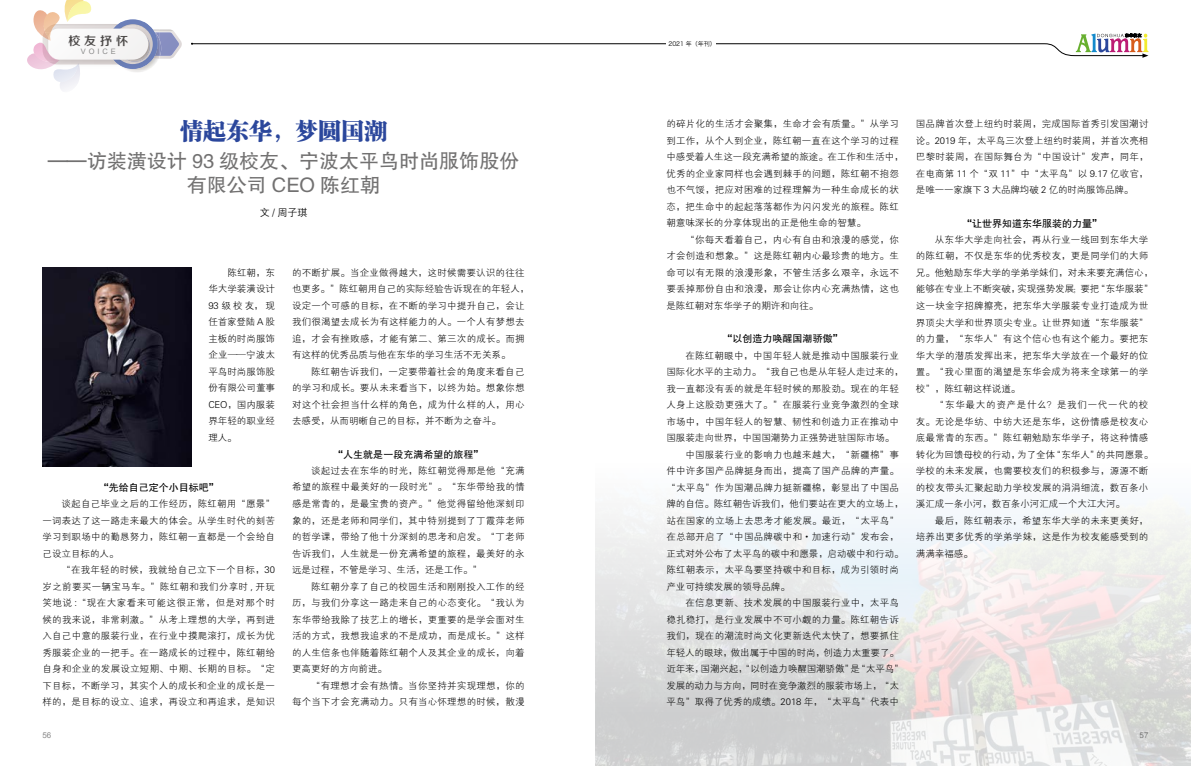
<style>
.page{position:relative;width:1191px;height:766px;background:#fff}
.page>*{position:absolute;margin:0;border:0;box-sizing:border-box;transform-origin:0 0}
.t1{font:23px "FZCSK GBK1 0";color:#2b479c}
.t2{font:20px/24px "FZHTK GBK1 0";color:#727171;text-align:center}
.t3{font:12px "FZZZHONGJW GB1 0";color:#4c4948}
.t4{font:10px "FZHTK GBK1 0";color:#000}
.t5{font:10px "FZZDXK GBK1 0";color:#000}
.t6{font:9.5px/16.5px "FZXH1 K GBK1 0";letter-spacing:.02em;color:#000;text-align:justify}
.t7{font:9.5px "FZXH1 K GBK1 0";color:#000}
.t8{font:9.5px "FZXH1 K GBK1 0";letter-spacing:-.01em;color:#000}
.t9{font:8px "Arial";color:#898989}
.t10{font:7.5px "Arial";letter-spacing:.4em;color:#898989}
.t11{font:6px "Ming Hei R";color:#000}
</style>
<div class="page">
<svg style="left:191px;top:34px;width:957px;height:24px"></svg>
<div style="left:666px;top:41px;width:49px;height:6px;background:#fff"></div>
<svg style="left:27px;top:0;width:155px;height:90px"></svg>
<img style="left:595px;top:514px;width:596px;height:251px">
<img style="left:43px;top:267px;width:148px;height:199px">
<p class="t3" style="left:68px;top:35px;width:61px">校 友 抒 怀</p>
<p class="t10" style="left:81px;top:47px;width:37px">VOICE</p>
<h1 class="t1" style="left:180px;top:117px;width:208px">情起东华，梦圆国潮</h1>
<h2 class="t2" style="left:48px;top:149px;width:473px">——访装潢设计 93 级校友、宁波太平鸟时尚服饰股份有限公司 CEO 陈红朝</h2>
<p class="t5" style="left:260px;top:206px;width:49px">文 / 周子琪</p>
<p class="t6" style="left:208px;top:264px;width:68px;text-indent:19px">陈红朝，东华大学装潢设计93级校友，现任首家登陆 A 股主板的时尚服饰企业——宁波太平鸟时尚服饰股份有限公司董事CEO，国内服装界年轻的职业经理人。</p>
<p class="t4" style="left:99px;top:482px;width:121px">“先给自己定个小目标吧”</p>
<p class="t6" style="left:43px;top:495px;width:234px;text-indent:19px">谈起自己毕业之后的工作经历，陈红朝用“愿景”一词表达了这一路走来最大的体会。从学生时代的刻苦学习到职场中的勤恳努力，陈红朝一直都是一个会给自己设立目标的人。</p>
<p class="t6" style="left:43px;top:561px;width:234px;text-indent:19px">“在我年轻的时候，我就给自己立下一个目标，30岁之前要买一辆宝马车。”陈红朝和我们分享时 , 开玩笑地说 :“现在大家看来可能这很正常，但是对那个时候的我来说，非常刺激。”从考上理想的大学，再到进入自己中意的服装行业，在行业中摸爬滚打，成长为优秀服装企业的一把手。在一路成长的过程中，陈红朝给自身和企业的发展设立短期、中期、长期的目标。“定下目标，不断学习，其实个人的成长和企业的成长是一样的，是目标的设立、追求，再设立和再追求，是知识</p>
<p class="t6" style="left:292px;top:264px;width:239px;text-align:left">的不断扩展。当企业做得越大，这时候需要认识的往往也更多。”陈红朝用自己的实际经验告诉现在的年轻人，设定一个可感的目标，在不断的学习中提升自己，会让我们很渴望去成长为有这样能力的人。一个人有梦想去追，才会有挫败感，才能有第二、第三次的成长。而拥有这样的优秀品质与他在东华的学习生活不无关系。</p>
<p class="t6" style="left:292px;top:363px;width:234px;text-indent:19px">陈红朝告诉我们，一定要带着社会的角度来看自己的学习和成长。要从未来看当下，以终为始。想象你想对这个社会担当什么样的角色，成为什么样的人，用心去感受，从而明晰自己的目标，并不断为之奋斗。</p>
<p class="t4" style="left:333px;top:449px;width:151px">“人生就是一段充满希望的旅程”</p>
<p class="t6" style="left:292px;top:462px;width:234px;text-indent:19px">谈起过去在东华的时光，陈红朝觉得那是他“充满希望的旅程中最美好的一段时光”。“东华带给我的情感是常青的，是最宝贵的资产。”他觉得留给他深刻印象的，还是老师和同学们，其中特别提到了丁霞萍老师的哲学课，带给了他十分深刻的思考和启发。“丁老师告诉我们，人生就是一份充满希望的旅程，最美好的永远是过程，不管是学习、生活，还是工作。”</p>
<p class="t6" style="left:292px;top:578px;width:234px;text-indent:19px">陈红朝分享了自己的校园生活和刚刚投入工作的经历，与我们分享这一路走来自己的心态变化。“我认为东华带给我除了技艺上的增长，更重要的是学会面对生活的方式，我想我追求的不是成功，而是成长。”这样的人生信条也伴随着陈红朝个人及其企业的成长，向着更高更好的方向前进。</p>
<p class="t6" style="left:292px;top:677px;width:234px;text-align:right">“有理想才会有热情。当你坚持并实现理想，你的<br>每个当下才会充满动力。只有当心怀理想的时候，散漫</p>
<p class="t11" style="left:668px;top:40px;width:49px">2021 年（年刊）</p>
<p class="t6" style="left:666px;top:116px;width:239px;text-align:left">的碎片化的生活才会聚集，生命才会有质量。”从学习到工作，从个人到企业，陈红朝一直在这个学习的过程中感受着人生这一段充满希望的旅途。在工作和生活中，优秀的企业家同样也会遇到棘手的问题，陈红朝不抱怨也不气馁，把应对困难的过程理解为一种生命成长的状态，把生命中的起起落落都作为闪闪发光的旅程。陈红朝意味深长的分享体现出的正是他生命的智慧。</p>
<p class="t6" style="left:666px;top:231px;width:234px;text-indent:19px">“你每天看着自己，内心有自由和浪漫的感觉，你才会创造和想象。”这是陈红朝内心最珍贵的地方。生命可以有无限的浪漫形象，不管生活多么艰辛，永远不要丢掉那份自由和浪漫，那会让你内心充满热情，这也是陈红朝对东华学子的期许和向往。</p>
<p class="t4" style="left:722px;top:333px;width:121px">“以创造力唤醒国潮骄傲”</p>
<p class="t6" style="left:685px;top:347px;width:215px">在陈红朝眼中，中国年轻人就是推动中国服装行业</p>
<p class="t7" style="left:666px;top:366px;width:239px">国际化水平的主动力。“我自己也是从年轻人走过来的，</p>
<p class="t6" style="left:666px;top:380px;width:234px">我一直都没有丢的就是年轻时候的那股劲。现在的年轻</p>
<p class="t6" style="left:666px;top:396px;width:234px">人身上这股劲更强大了。”在服装行业竞争激烈的全球</p>
<p class="t6" style="left:666px;top:413px;width:234px">市场中，中国年轻人的智慧、韧性和创造力正在推动中</p>
<p class="t7" style="left:666px;top:432px;width:229px">国服装走向世界，中国国潮势力正强势进驻国际市场。</p>
<p class="t6" style="left:685px;top:446px;width:215px">中国服装行业的影响力也越来越大，“新疆棉”事</p>
<p class="t6" style="left:666px;top:462px;width:234px">件中许多国产品牌挺身而出，提高了国产品牌的声量。</p>
<p class="t6" style="left:666px;top:479px;width:234px">“太平鸟”作为国潮品牌力挺新疆棉，彰显出了中国品</p>
<p class="t7" style="left:666px;top:498px;width:239px">牌的自信。陈红朝告诉我们，他们要站在更大的立场上，</p>
<p class="t6" style="left:666px;top:512px;width:234px">站在国家的立场上去思考才能发展。最近，“太平鸟”</p>
<p class="t6" style="left:666px;top:528px;width:234px">在总部开启了“中国品牌碳中和·加速行动”发布会，</p>
<p class="t7" style="left:666px;top:548px;width:239px">正式对外公布了太平鸟的碳中和愿景，启动碳中和行动。</p>
<p class="t6" style="left:666px;top:561px;width:234px">陈红朝表示，太平鸟要坚持碳中和目标，成为引领时尚</p>
<p class="t7" style="left:666px;top:581px;width:125px">产业可持续发展的领导品牌。</p>
<p class="t6" style="left:685px;top:594px;width:215px">在信息更新、技术发展的中国服装行业中，太平鸟</p>
<p class="t6" style="left:666px;top:611px;width:234px">稳扎稳打，是行业发展中不可小觑的力量。陈红朝告诉</p>
<p class="t6" style="left:666px;top:627px;width:234px">我们，现在的潮流时尚文化更新迭代太快了，想要抓住</p>
<p class="t8" style="left:666px;top:647px;width:234px">年轻人的眼球，做出属于中国的时尚，创造力太重要了。</p>
<p class="t8" style="left:666px;top:663px;width:239px">近年来，国潮兴起，“以创造力唤醒国潮骄傲”是“太平鸟”</p>
<p class="t8" style="left:666px;top:680px;width:234px">发展的动力与方向，同时在竞争激烈的服装市场上，“太</p>
<p class="t6" style="left:666px;top:693px;width:234px">平鸟”取得了优秀的成绩。2018 年，“太平鸟”代表中</p>
<p class="t6" style="left:916px;top:116px;width:234px">国品牌首次登上纽约时装周，完成国际首秀引发国潮讨论。2019 年，太平鸟三次登上纽约时装周，并首次亮相巴黎时装周，在国际舞台为“中国设计”发声，同年，在电商第 11 个“双 11”中“太平鸟”以 9.17 亿收官，是唯一一家旗下 3 大品牌均破 2 亿的时尚服饰品牌。</p>
<p class="t4" style="left:962px;top:218px;width:142px">“让世界知道东华服装的力量”</p>
<p class="t6" style="left:916px;top:231px;width:239px;text-align:left;text-indent:19px">从东华大学走向社会，再从行业一线回到东华大学的陈红朝，不仅是东华的优秀校友，更是同学们的大师兄。他勉励东华大学的学弟学妹们，对未来要充满信心，能够在专业上不断突破，实现强势发展；要把“东华服装”这一块金字招牌擦亮，把东华大学服装专业打造成为世界顶尖大学和世界顶尖专业。让世界知道“东华服装”的力量，“东华人”有这个信心也有这个能力。要把东华大学的潜质发挥出来，把东华大学放在一个最好的位置。“我心里面的渴望是东华会成为将来全球第一的学校”，陈红朝这样说道。</p>
<p class="t6" style="left:916px;top:396px;width:239px;text-align:left;text-indent:19px">“东华最大的资产是什么？是我们一代一代的校友。无论是华纺、中纺大还是东华，这份情感是校友心底最常青的东西。”陈红朝勉励东华学子，将这种情感转化为回馈母校的行动，为了全体“东华人”的共同愿景。学校的未来发展，也需要校友们的积极参与，源源不断的校友带头汇聚起助力学校发展的涓涓细流，数百条小溪汇成一条小河，数百条小河汇成一个大江大河。</p>
<p class="t6" style="left:916px;top:512px;width:234px;text-indent:19px">最后，陈红朝表示，希望东华大学的未来更美好，培养出更多优秀的学弟学妹，这是作为校友能感受到的满满幸福感。</p>
<p class="t9" style="left:43px;top:730px;width:10px">56</p>
<p class="t9" style="left:1139px;top:730px;width:10px">57</p>
</div>
